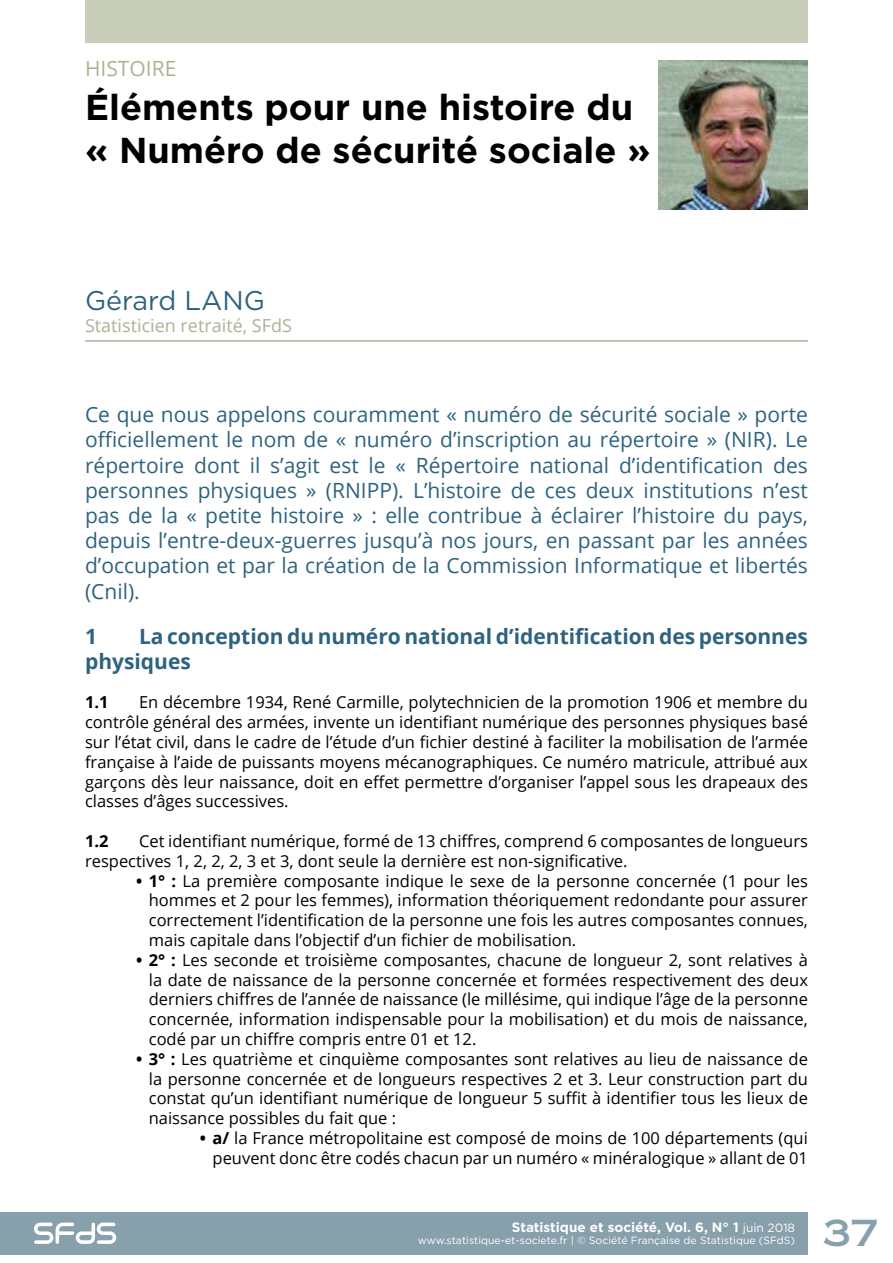
<style>
.page{position:relative;width:893px;height:1263px;background:#fff}
.page>*{position:absolute;margin:0;border:0;box-sizing:border-box;transform-origin:0 0}
.t1{font:700 36px/43.2px "Gotham";color:#000}
.t2{font:36px "Copperplate Gothic Std 31 AB";color:#889fac}
.t3{font:27px "Gotham";color:#2d637f}
.t4{font:21px/25.2px "Open Sans";color:#2d637f;text-align:justify}
.t5{font:700 21px/25.2px "Open Sans";color:#2d637f}
.t6{font:21px "Open Sans";color:#abb394}
.t7{font:18px "Open Sans";color:#abb394}
.t8{font:16.5px/19.8px "Open Sans";color:#000;text-align:justify}
.t9{font:700 16.5px "Open Sans";color:#000}
.t10{font:700 13.5px "Gotham";color:#fff}
.t11{font:10.5px "Gotham";color:#fff}
.s1{font-weight:700}
.s2{font-weight:400;font-size:12px}
</style>
<div class="page">
<div style="left:0;top:1212px;width:808px;height:42px;background:#889fac"></div>
<svg style="left:34px;top:1222px;width:82px;height:22px"></svg>
<img style="left:659px;top:60px;width:149px;height:149px">
<hr style="left:85px;top:340px;width:723px;height:2px;background:#abb394">
<div style="left:85px;top:0;width:723px;height:43px;background:#c8cdb9"></div>
<p class="t6" style="left:85px;top:54px;width:93px">HISTOIRE</p>
<h1 class="t1" style="left:85px;top:85px;width:567px">Éléments pour une histoire du « Numéro de sécurité sociale »</h1>
<h2 class="t3" style="left:85px;top:283px;width:181px">Gérard LANG</h2>
<p class="t7" style="left:85px;top:313px;width:208px">Statisticien retraité, SFdS</p>
<p class="t4" style="left:85px;top:401px;width:724px">Ce que nous appelons couramment « numéro de sécurité sociale » porte officiellement le nom de « numéro d’inscription au répertoire » (NIR). Le répertoire dont il s’agit est le « Répertoire national d’identification des personnes physiques » (RNIPP). L’histoire de ces deux institutions n’est pas de la « petite histoire » : elle contribue à éclairer l’histoire du pays, depuis l’entre-deux-guerres jusqu’à nos jours, en passant par les années d’occupation et par la création de la Commission Informatique et libertés (Cnil).</p>
<p class="t5" style="left:85px;top:623px;width:13px">1</p>
<p class="t5" style="left:85px;top:623px;width:724px;text-indent:54px">La conception du numéro national d’identification des personnes physiques</p>
<p class="t9" style="left:85px;top:691px;width:25px">1.1</p>
<p class="t8" style="left:85px;top:692px;width:724px;text-indent:54px">En décembre 1934, René Carmille, polytechnicien de la promotion 1906 et membre du contrôle général des armées, invente un identifiant numérique des personnes physiques basé sur l’état civil, dans le cadre de l’étude d’un fichier destiné à faciliter la mobilisation de l’armée française à l’aide de puissants moyens mécanographiques. Ce numéro matricule, attribué aux garçons dès leur naissance, doit en effet permettre d’organiser l’appel sous les drapeaux des classes d’âges successives.</p>
<p class="t9" style="left:85px;top:829px;width:25px">1.2</p>
<p class="t8" style="left:85px;top:831px;width:724px;text-indent:54px">Cet identifiant numérique, formé de 13 chiffres, comprend 6 composantes de longueurs respectives 1, 2, 2, 2, 3 et 3, dont seule la dernière est non-significative.</p>
<p class="t8" style="left:149px;top:870px;width:661px;text-indent:-13px"><span class="s1">• 1° :</span> La première composante indique le sexe de la personne concernée (1 pour les hommes et 2 pour les femmes), information théoriquement redondante pour assurer correctement l’identification de la personne une fois les autres composantes connues, mais capitale dans l’objectif d’un fichier de mobilisation.</p>
<p class="t8" style="left:149px;top:949px;width:661px;text-indent:-13px"><span class="s1">• 2° :</span> Les seconde et troisième composantes, chacune de longueur 2, sont relatives à la date de naissance de la personne concernée et formées respectivement des deux derniers chiffres de l’année de naissance (le millésime, qui indique l’âge de la personne concernée, information indispensable pour la mobilisation) et du mois de naissance, codé par un chiffre compris entre 01 et 12.</p>
<p class="t8" style="left:149px;top:1048px;width:661px;text-indent:-13px"><span class="s1">• 3° :</span> Les quatrième et cinquième composantes sont relatives au lieu de naissance de la personne concernée et de longueurs respectives 2 et 3. Leur construction part du constat qu’un identifiant numérique de longueur 5 suffit à identifier tous les lieux de naissance possibles du fait que :</p>
<p class="t8" style="left:200px;top:1128px;width:610px;text-align:right"><span class="s1">• a/</span> la France métropolitaine est composé de moins de 100 départements (qui peuvent donc être codés chacun par un numéro « minéralogique » allant de 01</p>
<p class="t10" style="left:512px;top:1218px;width:285px">Statistique et société, Vol. 6, N° 1 <span class="s2">juin 2018</span></p>
<p class="t11" style="left:418px;top:1234px;width:379px">www.statistique-et-societe.fr | © Société Française de Statistique (SFdS)</p>
<h1 class="t2" style="left:822px;top:1212px;width:58px">37</h1>
</div>
